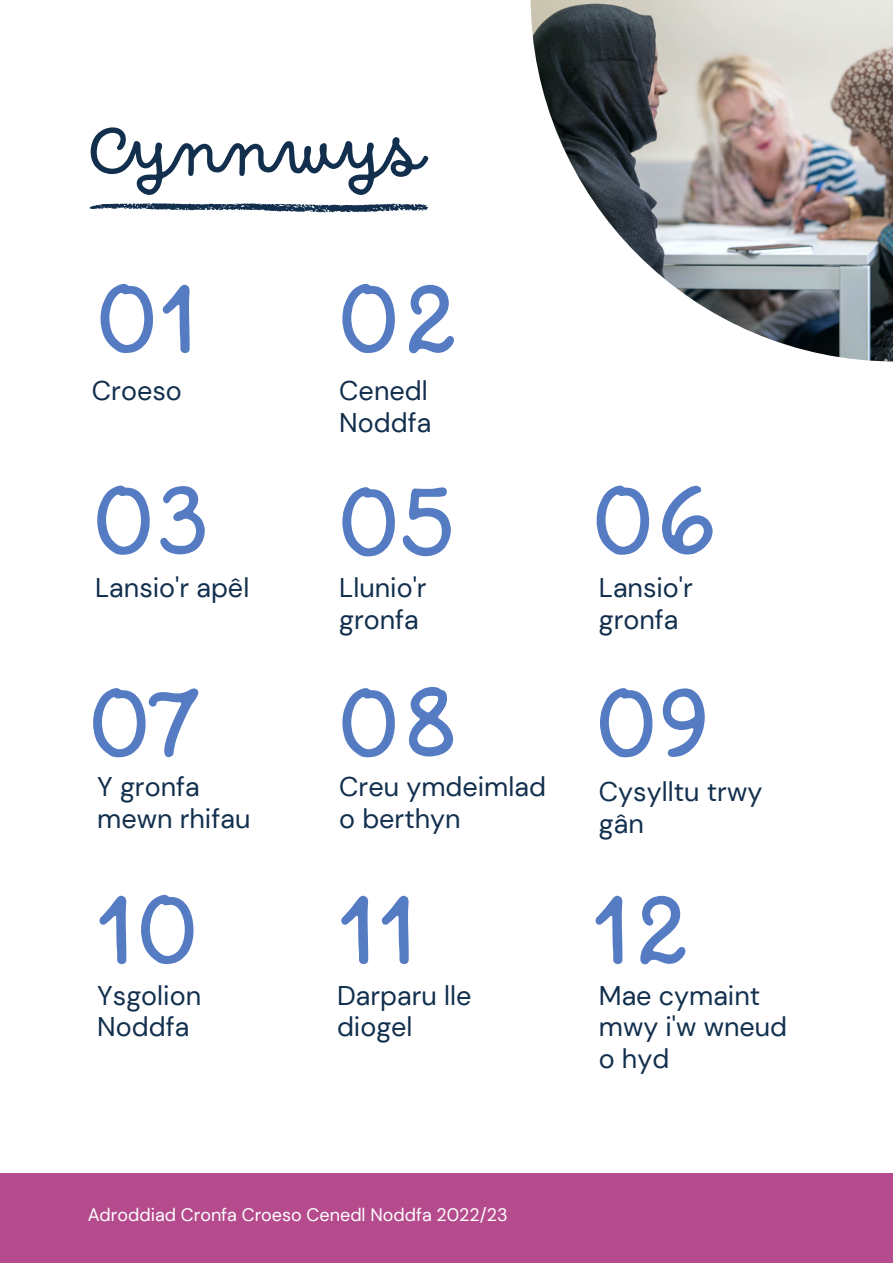
<style>
.page{position:relative;width:893px;height:1264px;background:#fff}
.page>*{position:absolute;margin:0;border:0;box-sizing:border-box;transform-origin:0 0}
.t1{font:107.85px "DO Script Regular";color:#557bc3}
.t2{font:72px "DO Script Regular";color:#122f4e}
.t3{font:27px/31.5px "DM Sans";color:#122f4e}
.t4{font:18px "DM Sans";color:#fff}
</style>
<div class="page">
<div style="left:0;top:1173px;width:892px;height:89px;background:#b54b8d"></div>
<svg style="left:89px;top:203px;width:339px;height:10px"></svg>
<img style="left:530px;top:0;width:362px;height:361px">
<h2 class="t2" style="left:88px;top:109px;width:339px">Cynnwys</h2>
<h1 class="t1" style="left:95px;top:256px;width:105px">01</h1>
<p class="t3" style="left:92px;top:375px;width:91px">Croeso</p>
<h1 class="t1" style="left:92px;top:458px;width:120px">03</h1>
<p class="t3" style="left:95px;top:572px;width:156px">Lansio'r apêl</p>
<h1 class="t1" style="left:88px;top:661px;width:112px">07</h1>
<p class="t3" style="left:97px;top:771px;width:155px">Y gronfa mewn rhifau</p>
<h1 class="t1" style="left:95px;top:867px;width:105px">10</h1>
<p class="t3" style="left:97px;top:980px;width:105px">Ysgolion<br>Noddfa</p>
<h1 class="t1" style="left:337px;top:256px;width:120px">02</h1>
<p class="t3" style="left:339px;top:375px;width:93px">Cenedl<br>Noddfa</p>
<h1 class="t1" style="left:337px;top:460px;width:121px">05</h1>
<p class="t3" style="left:339px;top:572px;width:89px">Llunio'r gronfa</p>
<h1 class="t1" style="left:337px;top:661px;width:124px">08</h1>
<p class="t3" style="left:339px;top:771px;width:208px">Creu ymdeimlad o berthyn</p>
<h1 class="t1" style="left:337px;top:867px;width:82px">11</h1>
<p class="t3" style="left:337px;top:980px;width:136px">Darparu lle diogel</p>
<h1 class="t1" style="left:591px;top:458px;width:130px">06</h1>
<p class="t3" style="left:598px;top:572px;width:96px">Lansio'r gronfa</p>
<h1 class="t1" style="left:594px;top:661px;width:123px">09</h1>
<p class="t3" style="left:598px;top:776px;width:165px">Cysylltu trwy gân</p>
<h1 class="t1" style="left:591px;top:867px;width:98px">12</h1>
<p class="t3" style="left:598px;top:980px;width:190px">Mae cymaint mwy i'w wneud o hyd</p>
<p class="t4" style="left:88px;top:1203px;width:421px">Adroddiad Cronfa Croeso Cenedl Noddfa 2022/23</p>
</div>
